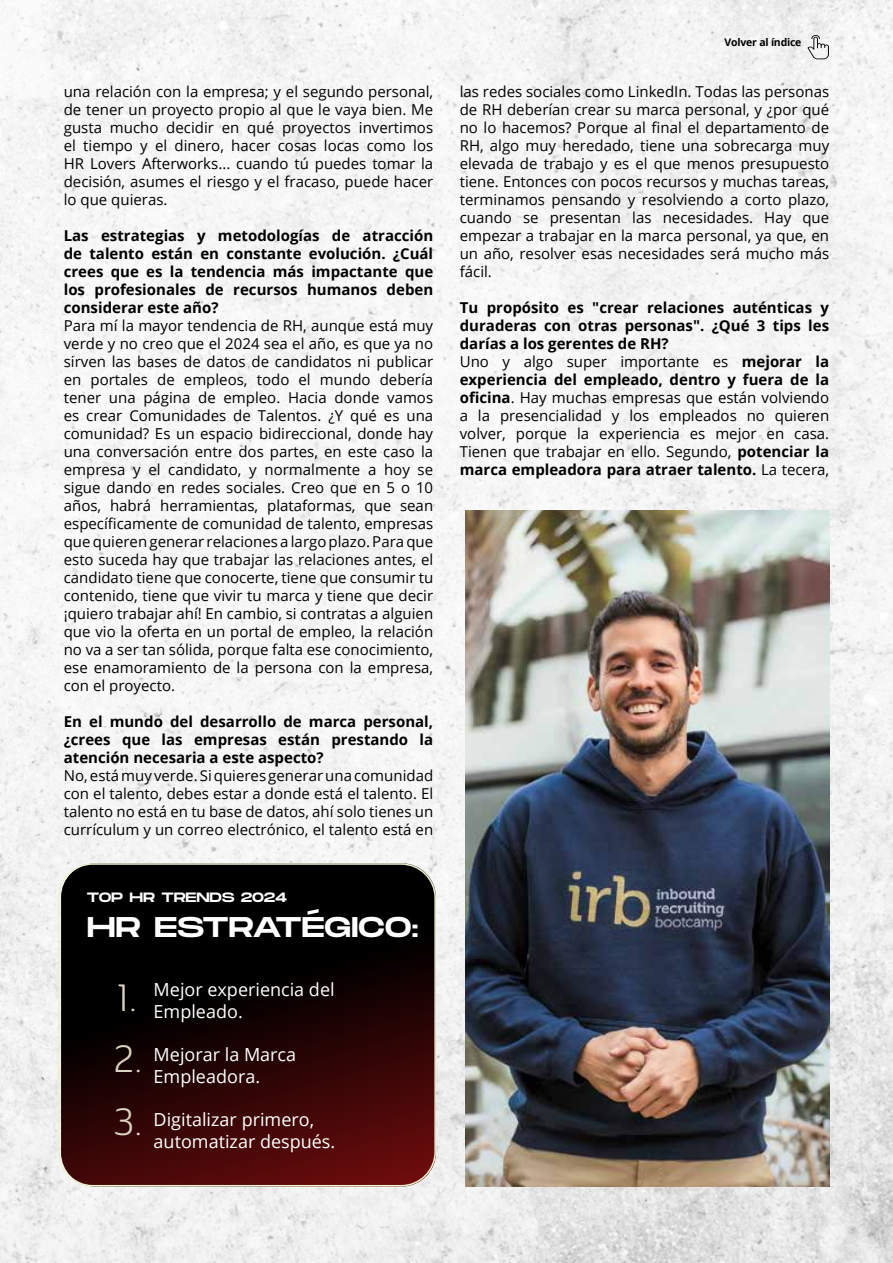
<style>
.page{position:relative;width:893px;height:1263px;background:#fff}
.page>*{position:absolute;margin:0;border:0;box-sizing:border-box;transform-origin:0 0}
.t1{font:37.5px/62.1px "Ainslie Sans Nor Boo";color:#dbd4c2}
.t2{font:28.5px "Monument Extended";letter-spacing:-.015em;color:#fff}
.t3{font:18px/21.6px "Open Sans";color:#fff}
.t4{font:15px/18px "Open Sans";color:#000;text-align:justify}
.t5{font:700 15px/18px "Open Sans";color:#000;text-align:justify}
.t6{font:13.5px "Monument Extended";letter-spacing:-.015em;color:#fff}
.t7{font:700 10.5px "Open Sans";letter-spacing:-.02em;color:#000}
.s1{font-weight:400}
</style>
<div class="page">
<img style="left:0;top:0;width:893px;height:1263px">
<img style="left:466px;top:510px;width:363px;height:676px">
<svg style="left:61px;top:865px;width:375px;height:321px;background:#1c0303"></svg>
<div style="left:58px;top:863px;width:378px;height:323px;border:2px solid #edf1ce;border-radius:34px"></div>
<svg style="left:807px;top:35px;width:22px;height:24px"></svg>
<p class="t4" style="left:64px;top:82px;width:371px">una relación con la empresa; y el segundo personal, de tener un proyecto propio al que le vaya bien. Me gusta mucho decidir en qué proyectos invertimos el tiempo y el dinero, hacer cosas locas como los HR Lovers Afterworks... cuando tú puedes tomar la decisión, asumes el riesgo y el fracaso, puede hacer lo que quieras.</p>
<p class="t5" style="left:64px;top:226px;width:371px">Las estrategias y metodologías de atracción de talento están en constante evolución. ¿Cuál crees que es la tendencia más impactante que los profesionales de recursos humanos deben considerar este año?</p>
<p class="t4" style="left:64px;top:316px;width:371px">Para mí la mayor tendencia de RH, aunque está muy verde y no creo que el 2024 sea el año, es que ya no sirven las bases de datos de candidatos ni publicar en portales de empleos, todo el mundo debería tener una página de empleo. Hacia donde vamos es crear Comunidades de Talentos. ¿Y qué es una comunidad? Es un espacio bidireccional, donde hay una conversación entre dos partes, en este caso la empresa y el candidato, y normalmente a hoy se sigue dando en redes sociales. Creo que en 5 o 10 años, habrá herramientas, plataformas, que sean específicamente de comunidad de talento, empresas que quieren generar relaciones a largo plazo. Para que esto suceda hay que trabajar las relaciones antes, el candidato tiene que conocerte, tiene que consumir tu contenido, tiene que vivir tu marca y tiene que decir ¡quiero trabajar ahí! En cambio, si contratas a alguien que vio la oferta en un portal de empleo, la relación no va a ser tan sólida, porque falta ese conocimiento, ese enamoramiento de la persona con la empresa, con el proyecto.</p>
<p class="t5" style="left:64px;top:712px;width:371px">En el mundo del desarrollo de marca personal, ¿crees que las empresas están prestando la atención necesaria a este aspecto?</p>
<p class="t4" style="left:64px;top:766px;width:371px">No, está muy verde. Si quieres generar una comunidad con el talento, debes estar a donde está el talento. El talento no está en tu base de datos, ahí solo tienes un currículum y un correo electrónico, el talento está en</p>
<p class="t6" style="left:87px;top:887px;width:202px">TOP HR TRENDS 2024</p>
<h2 class="t2" style="left:87px;top:906px;width:334px">HR ESTRATÉGICO:</h2>
<h1 class="t1" style="left:113px;top:967px;width:31px">1.<br>2.<br>3.</h1>
<p class="t3" style="left:154px;top:979px;width:183px">Mejor experiencia del<br>Empleado.</p>
<p class="t3" style="left:154px;top:1043px;width:144px">Mejorar la Marca<br>Empleadora.</p>
<p class="t3" style="left:154px;top:1108px;width:183px">Digitalizar primero, automatizar después.</p>
<p class="t7" style="left:725px;top:35px;width:78px">Volver al índice</p>
<p class="t4" style="left:460px;top:82px;width:371px">las redes sociales como LinkedIn. Todas las personas de RH deberían crear su marca personal, y ¿por qué no lo hacemos? Porque al final el departamento de RH, algo muy heredado, tiene una sobrecarga muy elevada de trabajo y es el que menos presupuesto tiene. Entonces con pocos recursos y muchas tareas, terminamos pensando y resolviendo a corto plazo, cuando se presentan las necesidades. Hay que empezar a trabajar en la marca personal, ya que, en un año, resolver esas necesidades será mucho más fácil.</p>
<p class="t5" style="left:460px;top:298px;width:371px;text-align:left">Tu propósito es "crear relaciones auténticas y duraderas con otras personas". ¿Qué 3 tips les darías a los gerentes de RH?<br><span class="s1">Uno y algo super importante es</span> mejorar la experiencia del empleado, dentro y fuera de la oficina<span class="s1">. Hay muchas empresas que están volviendo a la presencialidad y los empleados no quieren volver, porque la experiencia es mejor en casa.<br>Tienen que trabajar en ello. Segundo,</span> potenciar la marca empleadora para atraer talento. <span class="s1">La tecera,</span></p>
</div>
